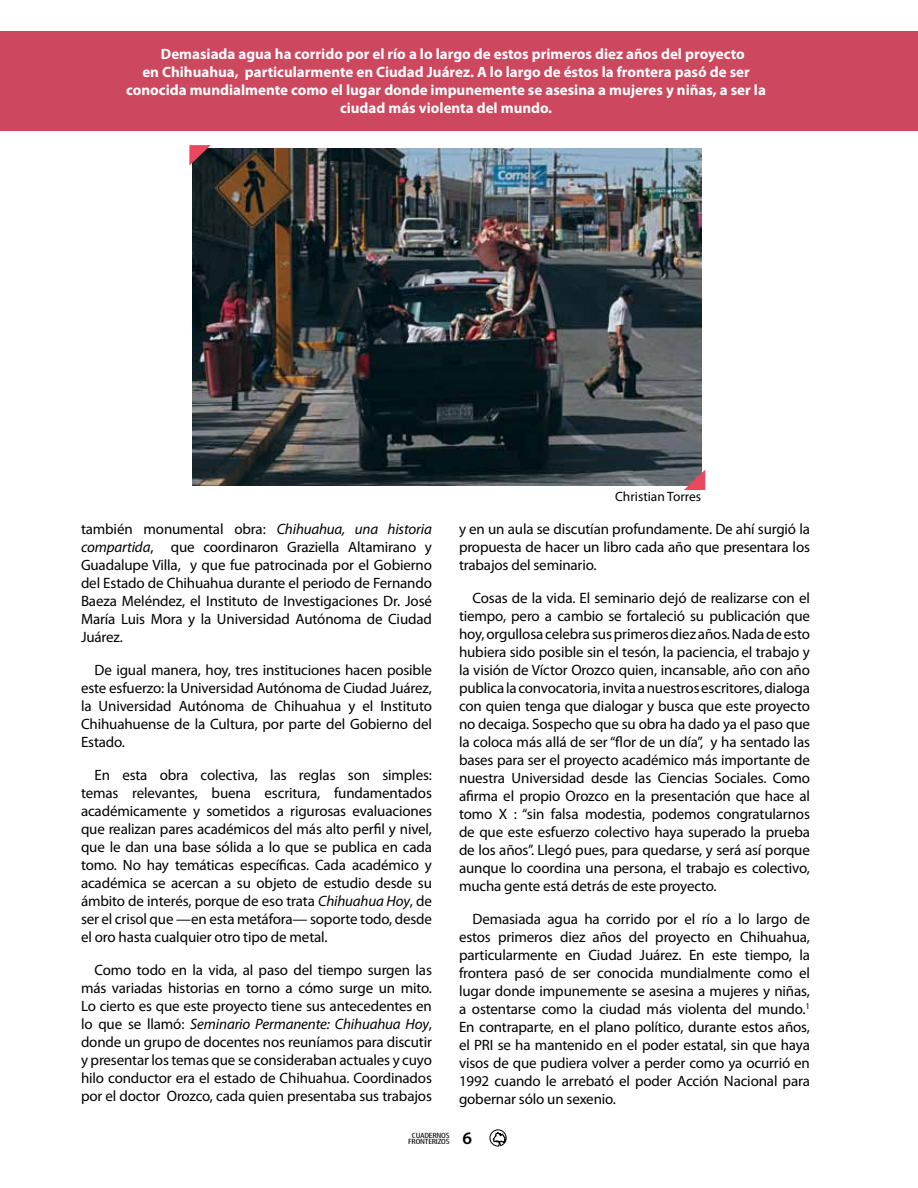
<style>
.page{position:relative;width:918px;height:1188px;background:#fff}
.page>*{position:absolute;margin:0;border:0;box-sizing:border-box;transform-origin:0 0}
.t1{font:600 17.7px "Myriad Pro";color:#000}
.t2{font:15px/18px "Myriad Pro";letter-spacing:-.01em;color:#000;text-align:justify}
.t3{font:700 15px "Myriad Pro";color:#fff}
.t4{font:13.5px "Myriad Pro";color:#000}
.t5{font:condensed 7.65px/6px "Myriad Pro";letter-spacing:-.02em;color:#000;text-align:center;scale:1.37 1}
.s1{font-style:italic}
</style>
<div class="page">
<svg style="left:490px;top:1129px;width:17px;height:17px"></svg>
<div style="left:0;top:31px;width:918px;height:100px;background:#cd485f"></div>
<img style="left:192px;top:148px;width:510px;height:337px">
<svg style="left:189px;top:145px;width:22px;height:21px"></svg>
<svg style="left:684px;top:470px;width:21px;height:20px"></svg>
<p class="t3" style="left:161px;top:44px;width:585px">Demasiada agua ha corrido por el río a lo largo de estos primeros diez años del proyecto</p>
<p class="t3" style="left:142px;top:62px;width:609px">en Chihuahua, particularmente en Ciudad Juárez. A lo largo de éstos la frontera pasó de ser</p>
<p class="t3" style="left:126px;top:80px;width:641px">conocida mundialmente como el lugar donde impunemente se asesina a mujeres y niñas, a ser la</p>
<p class="t3" style="left:340px;top:98px;width:214px">ciudad más violenta del mundo.</p>
<p class="t2" style="left:81px;top:520px;width:353px">también monumental obra: <span class="s1">Chihuahua, una historia compartida</span>, que coordinaron Graziella Altamirano y Guadalupe Villa, y que fue patrocinada por el Gobierno del Estado de Chihuahua durante el periodo de Fernando Baeza Meléndez, el Instituto de Investigaciones Dr. José María Luis Mora y la Universidad Autónoma de Ciudad Juárez.</p>
<p class="t2" style="left:81px;top:661px;width:353px;text-indent:14px">De igual manera, hoy, tres instituciones hacen posible este esfuerzo: la Universidad Autónoma de Ciudad Juárez, la Universidad Autónoma de Chihuahua y el Instituto Chihuahuense de la Cultura, por parte del Gobierno del Estado.</p>
<p class="t2" style="left:81px;top:766px;width:353px;text-indent:14px">En esta obra colectiva, las reglas son simples: temas relevantes, buena escritura, fundamentados académicamente y sometidos a rigurosas evaluaciones que realizan pares académicos del más alto perfil y nivel, que le dan una base sólida a lo que se publica en cada tomo. No hay temáticas específicas. Cada académico y académica se acercan a su objeto de estudio desde su ámbito de interés, porque de eso trata <span class="s1">Chihuahua Hoy</span>, de ser el crisol que —en esta metáfora— soporte todo, desde el oro hasta cualquier otro tipo de metal.</p>
<p class="t2" style="left:81px;top:961px;width:353px;text-indent:14px">Como todo en la vida, al paso del tiempo surgen las más variadas historias en torno a cómo surge un mito.<br>Lo cierto es que este proyecto tiene sus antecedentes en lo que se llamó: <span class="s1">Seminario Permanente: Chihuahua Hoy</span>, donde un grupo de docentes nos reuníamos para discutir y presentar los temas que se consideraban actuales y cuyo hilo conductor era el estado de Chihuahua. Coordinados por el doctor Orozco, cada quien presentaba sus trabajos</p>
<p class="t4" style="left:615px;top:488px;width:88px">Christian Torres</p>
<p class="t2" style="left:459px;top:520px;width:353px">y en un aula se discutían profundamente. De ahí surgió la propuesta de hacer un libro cada año que presentara los trabajos del seminario.</p>
<p class="t2" style="left:459px;top:589px;width:353px;text-indent:14px">Cosas de la vida. El seminario dejó de realizarse con el tiempo, pero a cambio se fortaleció su publicación que hoy, orgullosa celebra sus primeros diez años. Nada de esto hubiera sido posible sin el tesón, la paciencia, el trabajo y la visión de Víctor Orozco quien, incansable, año con año publica la convocatoria, invita a nuestros escritores, dialoga con quien tenga que dialogar y busca que este proyecto no decaiga. Sospecho que su obra ha dado ya el paso que la coloca más allá de ser “flor de un día”, y ha sentado las bases para ser el proyecto académico más importante de nuestra Universidad desde las Ciencias Sociales. Como afirma el propio Orozco en la presentación que hace al tomo X : “sin falsa modestia, podemos congratularnos de que este esfuerzo colectivo haya superado la prueba de los años”. Llegó pues, para quedarse, y será así porque aunque lo coordina una persona, el trabajo es colectivo, mucha gente está detrás de este proyecto.</p>
<p class="t2" style="left:459px;top:910px;width:353px;text-indent:14px">Demasiada agua ha corrido por el río a lo largo de estos primeros diez años del proyecto en Chihuahua, particularmente en Ciudad Juárez. En este tiempo, la frontera pasó de ser conocida mundialmente como el lugar donde impunemente se asesina a mujeres y niñas, a ostentarse como la ciudad más violenta del mundo.<sup>1<br></sup>En contraparte, en el plano político, durante estos años, el PRI se ha mantenido en el poder estatal, sin que haya visos de que pudiera volver a perder como ya ocurrió en 1992 cuando le arrebató el poder Acción Nacional para gobernar sólo un sexenio.</p>
<p class="t5" style="left:408px;top:1132px;width:32px">CUADERNOS<br>FRONTERIZOS</p>
<p class="t1" style="left:462px;top:1127px;width:11px">6</p>
</div>
